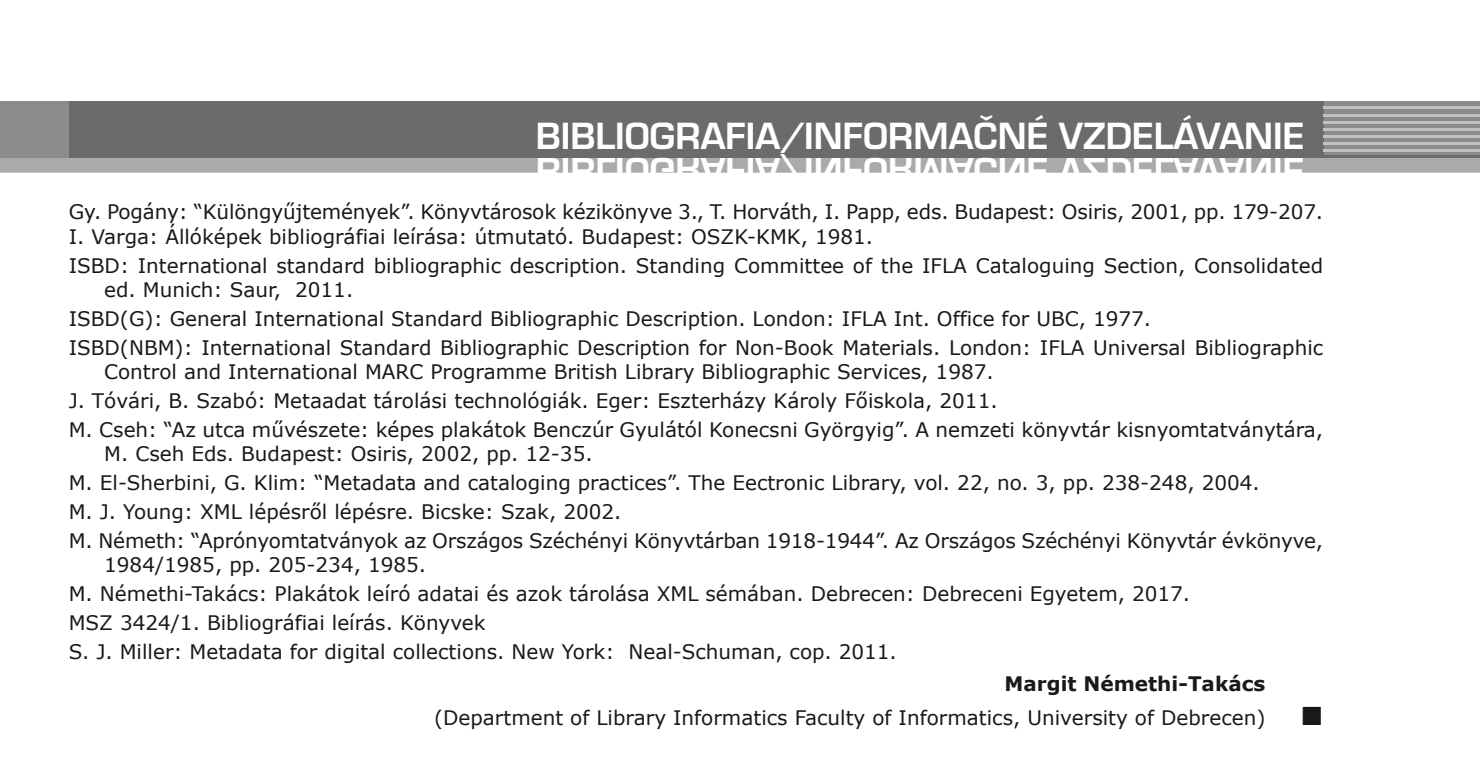
<style>
.page{position:relative;width:1480px;height:767px;background:#fff}
.page>*{position:absolute;margin:0;border:0;box-sizing:border-box;transform-origin:0 0}
.t1{font:35px "Euromode CE Bold";color:#fff}
.t2{font:20px/29px "Verdana";color:#191919}
.t3{font:700 20px "Verdana";color:#191919}
</style>
<div class="page">
<div style="left:0;top:158px;width:1480px;height:14px;background:#aaa"></div>
<div style="left:0;top:101px;width:1480px;height:57px;background:#8c8c8c"></div>
<div style="left:69px;top:101px;width:1254px;height:57px;background:#6b6b6b"></div>
<hr style="left:1323px;top:156px;width:157px;height:2px;background:#6b6b6b">
<hr style="left:1323px;top:149px;width:157px;height:3px;background:#c1c1c1">
<hr style="left:1323px;top:142px;width:157px;height:3px;background:#c1c1c1">
<hr style="left:1323px;top:135px;width:157px;height:2px;background:#c1c1c1">
<hr style="left:1323px;top:128px;width:157px;height:2px;background:#c1c1c1">
<hr style="left:1323px;top:121px;width:157px;height:2px;background:#c1c1c1">
<hr style="left:1323px;top:114px;width:157px;height:2px;background:#c1c1c1">
<hr style="left:1323px;top:107px;width:157px;height:2px;background:#c1c1c1">
<h1 class="t1" style="left:536px;top:119px;width:770px">BB II BB LL II OO GG RR AA FF II AA // II NN FF OO RR MM AA ČČ NN ÉÉ VV ZZ DD EE LL ÁÁ VV AA NN II EE</h1>
<p class="t2" style="left:69px;top:198px;width:1256px;line-height:24.8px">Gy. Pogány: “Különgyűjtemények”. Könyvtárosok kézikönyve 3., T. Horváth, I. Papp, eds. Budapest: Osiris, 2001, pp. 179-207.<br>I. Varga: Állóképek bibliográfiai leírása: útmutató. Budapest: OSZK-KMK, 1981.</p>
<p class="t2" style="left:104px;top:252px;width:1220px;line-height:24px;text-indent:-35px">ISBD: International standard bibliographic description. Standing Committee of the IFLA Cataloguing Section, Consolidated ed. Munich: Saur, 2011.</p>
<p class="t2" style="left:69px;top:303px;width:1256px">ISBD(G): General International Standard Bibliographic Description. London: IFLA Int. Office for UBC, 1977.<br>ISBD(NBM): International Standard Bibliographic Description for Non-Book Materials. London: IFLA Universal Bibliographic</p>
<p class="t2" style="left:69px;top:356px;width:1256px;text-indent:35px">Control and International MARC Programme British Library Bibliographic Services, 1987.<br>J. Tóvári, B. Szabó: Metaadat tárolási technológiák. Eger: Eszterházy Károly Főiskola, 2011.<br>M. Cseh: “Az utca művészete: képes plakátok Benczúr Gyulától Konecsni Györgyig”. A nemzeti könyvtár kisnyomtatványtára,</p>
<p class="t2" style="left:69px;top:438px;width:1256px;text-indent:35px">M. Cseh Eds. Budapest: Osiris, 2002, pp. 12-35.<br>M. El-Sherbini, G. Klim: “Metadata and cataloging practices”. The Eectronic Library, vol. 22, no. 3, pp. 238-248, 2004.<br>M. J. Young: XML lépésről lépésre. Bicske: Szak, 2002.<br>M. Németh: “Aprónyomtatványok az Országos Széchényi Könyvtárban 1918-1944”. Az Országos Széchényi Könyvtár évkönyve,</p>
<p class="t2" style="left:69px;top:549px;width:1123px;text-indent:35px">1984/1985, pp. 205-234, 1985.<br>M. Némethi-Takács: Plakátok leíró adatai és azok tárolása XML sémában. Debrecen: Debreceni Egyetem, 2017.<br>MSZ 3424/1. Bibliográfiai leírás. Könyvek<br>S. J. Miller: Metadata for digital collections. New York: Neal-Schuman, cop. 2011.</p>
<p class="t3" style="left:1004px;top:670px;width:262px">Margit Némethi-Takács</p>
<p class="t2" style="left:434px;top:702px;width:833px">(Department of Library Informatics Faculty of Informatics, University of Debrecen)</p>
</div>
